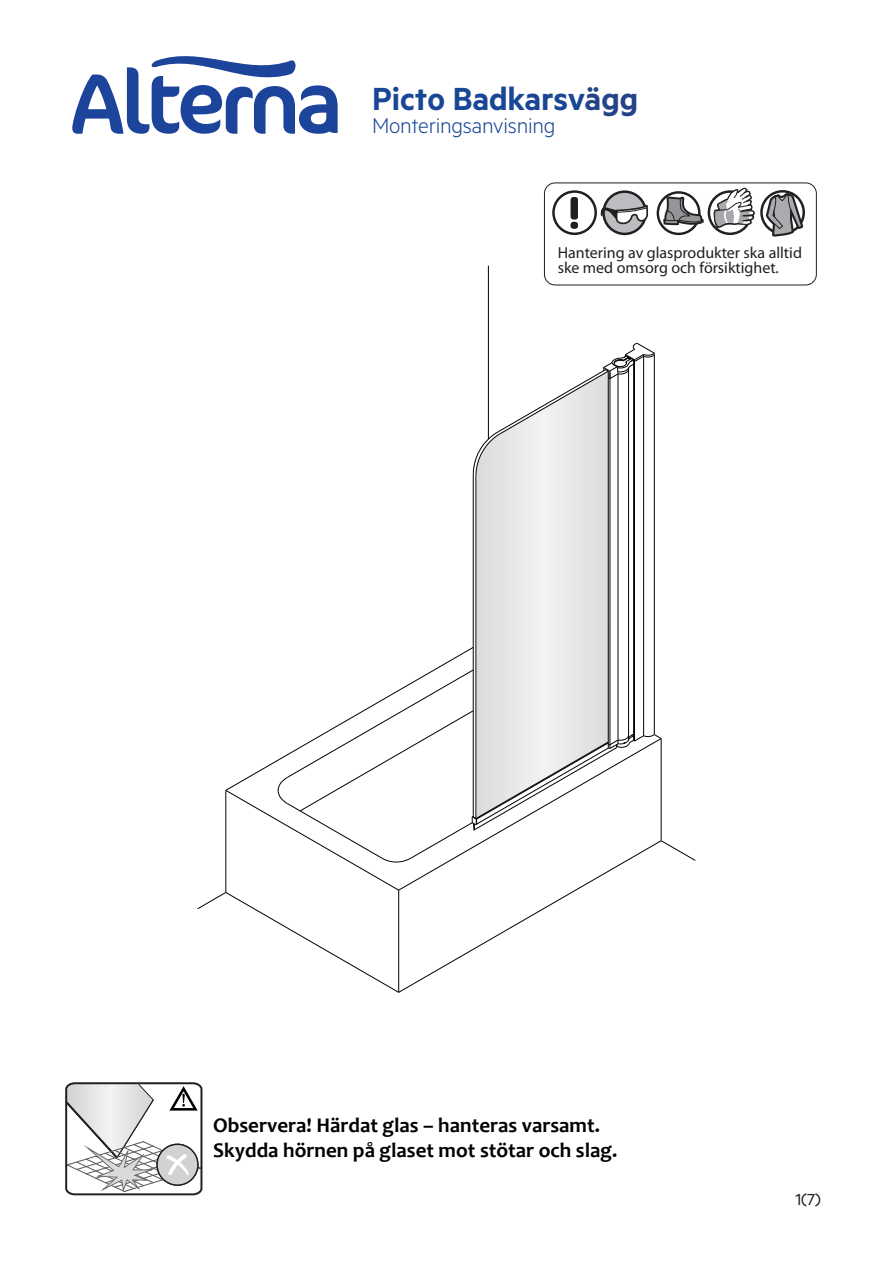
<style>
.page{position:relative;width:893px;height:1263px;background:#fff}
.page>*{position:absolute;margin:0;border:0;box-sizing:border-box;transform-origin:0 0}
.t1{font:600 36px "Metric";letter-spacing:-.005em;color:#194695}
.t2{font:300 24px "Metric";letter-spacing:-.01em;color:#194695}
.t3{font:700 21px/25.2px "Candara";color:#010202}
.t4{font:18px "Metric";color:#231f20}
.t5{font:16.05px/15.1px "Myriad Pro";color:#231f20}
.s1{color:#244389}
</style>
<div class="page">
<svg style="left:65px;top:1082px;width:138px;height:114px"></svg>
<div style="left:544px;top:183px;width:273px;height:102px;border:1px solid #231f20;border-radius:11px"></div>
<svg style="left:604px;top:192px;width:42px;height:42px"></svg>
<div style="left:602px;top:190px;width:45px;height:45px;border:2px solid #231f20;border-radius:50%"></div>
<svg style="left:601px;top:201px;width:48px;height:25px"></svg>
<svg style="left:553px;top:192px;width:43px;height:42px"></svg>
<div style="left:552px;top:190px;width:45px;height:45px;border:2px solid #231f20;border-radius:50%"></div>
<svg style="left:571px;top:197px;width:7px;height:32px"></svg>
<svg style="left:658px;top:192px;width:41px;height:42px"></svg>
<div style="left:657px;top:191px;width:44px;height:44px;border:2px solid #231f20;border-radius:50%"></div>
<svg style="left:662px;top:196px;width:42px;height:40px"></svg>
<svg style="left:709px;top:192px;width:42px;height:42px"></svg>
<div style="left:708px;top:190px;width:44px;height:45px;border:2px solid #231f20;border-radius:50%"></div>
<svg style="left:713px;top:187px;width:42px;height:42px"></svg>
<div style="left:760px;top:190px;width:45px;height:45px;border:2px solid #231f20;border-radius:50%"></div>
<svg style="left:763px;top:191px;width:42px;height:46px"></svg>
<svg style="left:477px;top:477px;width:131px;height:169px"></svg>
<hr style="left:488px;top:266px;width:1px;height:173px;background:#010202">
<svg style="left:473px;top:342px;width:182px;height:135px"></svg>
<hr style="left:476px;top:476px;width:1px;height:342px;background:#010202">
<hr style="left:473px;top:475px;width:1px;height:342px;background:#010202">
<hr style="left:618px;top:372px;width:1px;height:372px;background:#010202">
<hr style="left:610px;top:372px;width:1px;height:376px;background:#010202">
<hr style="left:608px;top:371px;width:1px;height:377px;background:#010202">
<hr style="left:628px;top:368px;width:1px;height:371px;background:#010202">
<hr style="left:654px;top:353px;width:1px;height:381px;background:#010202">
<hr style="left:643px;top:354px;width:1px;height:382px;background:#010202">
<hr style="left:634px;top:360px;width:1px;height:381px;background:#010202">
<hr style="left:633px;top:360px;width:1px;height:380px;background:#010202">
<svg style="left:197px;top:646px;width:499px;height:347px"></svg>
<svg style="left:72px;top:56px;width:266px;height:78px"></svg>
<h1 class="t1" style="left:372px;top:77px;width:268px">Picto Badkarsv<span class="s1">ägg</span></h1>
<p class="t2" style="left:372px;top:111px;width:185px">Monteringsanvisning</p>
<p class="t5" style="left:558px;top:245px;width:246px">Hantering av glasprodukter ska alltid ske med omsorg och försiktighet.</p>
<p class="t3" style="left:213px;top:1112px;width:406px">Observera! Härdat glas – hanteras varsamt.<br>Skydda hörnen på glaset mot stötar och slag.</p>
<p class="t4" style="left:795px;top:1189px;width:27px">1(7)</p>
</div>
